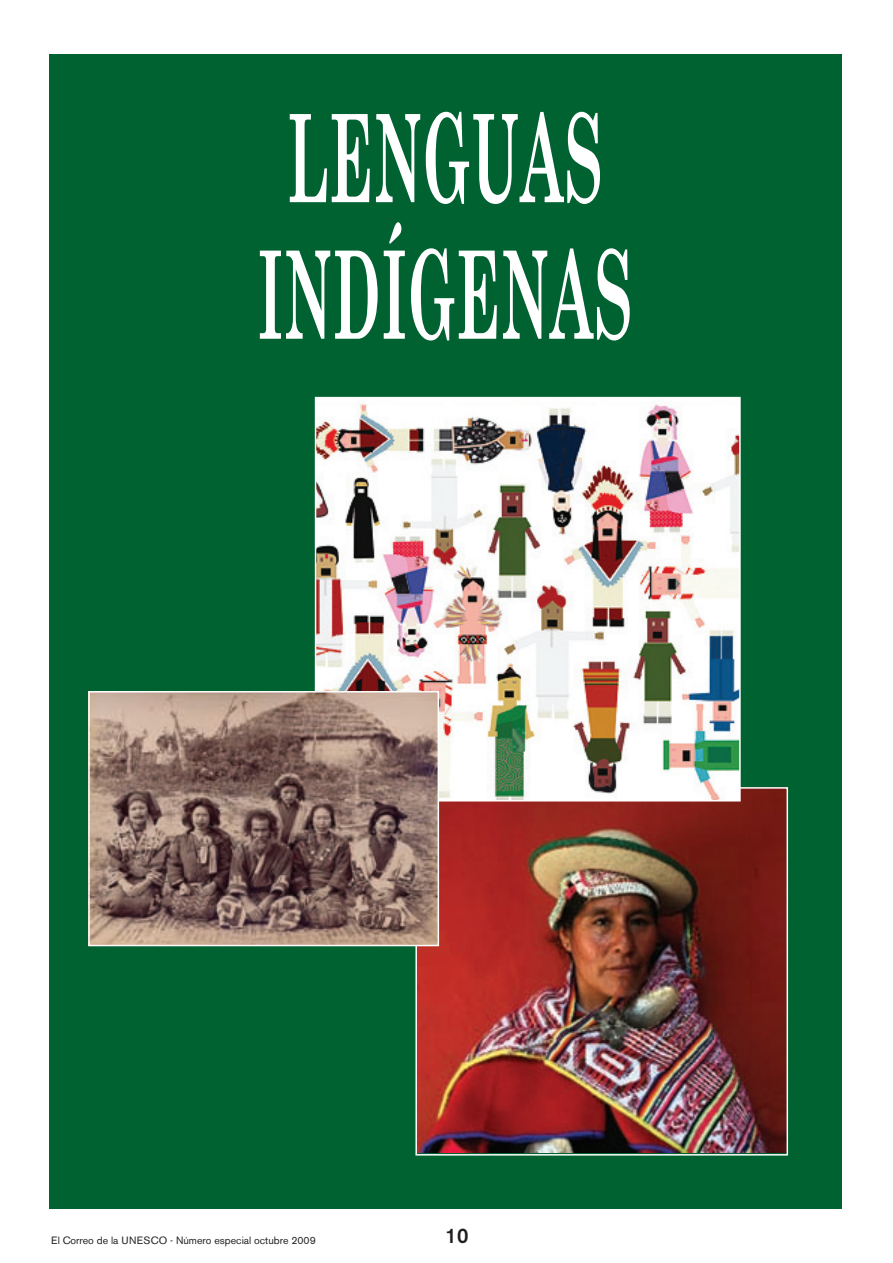
<style>
.page{position:relative;width:893px;height:1263px;background:#fff}
.page>*{position:absolute;margin:0;border:0;box-sizing:border-box;transform-origin:0 0}
.t1{font:700 121.95px/136.5px "Century Schoolbook";letter-spacing:.02em;color:#fff;scale:.47 1}
.t2{font:500 21px "Akzidenz Grotesk BE";color:#231f20;scale:.96 1}
.t3{font:10.5px "Akzidenz Grotesk BE";color:#231f20}
</style>
<div class="page">
<div style="left:49px;top:55px;width:793px;height:1154px;background:#006231"></div>
<img style="left:418px;top:790px;width:367px;height:362px">
<div style="left:415px;top:787px;width:373px;height:368px;border:2px solid #fff"></div>
<img style="left:318px;top:400px;width:420px;height:398px">
<div style="left:315px;top:397px;width:426px;height:404px;border:2px solid #fff"></div>
<img style="left:91px;top:694px;width:345px;height:249px">
<div style="left:88px;top:691px;width:351px;height:255px;border:2px solid #fff"></div>
<h1 class="t1" style="left:258px;top:89px;width:799px">LENGUAS<br>INDÍGENAS</h1>
<p class="t3" style="left:51px;top:1234px;width:266px">El Correo de la UNESCO - Número especial octubre 2009</p>
<h2 class="t2" style="left:445px;top:1223px;width:25px">10</h2>
</div>
